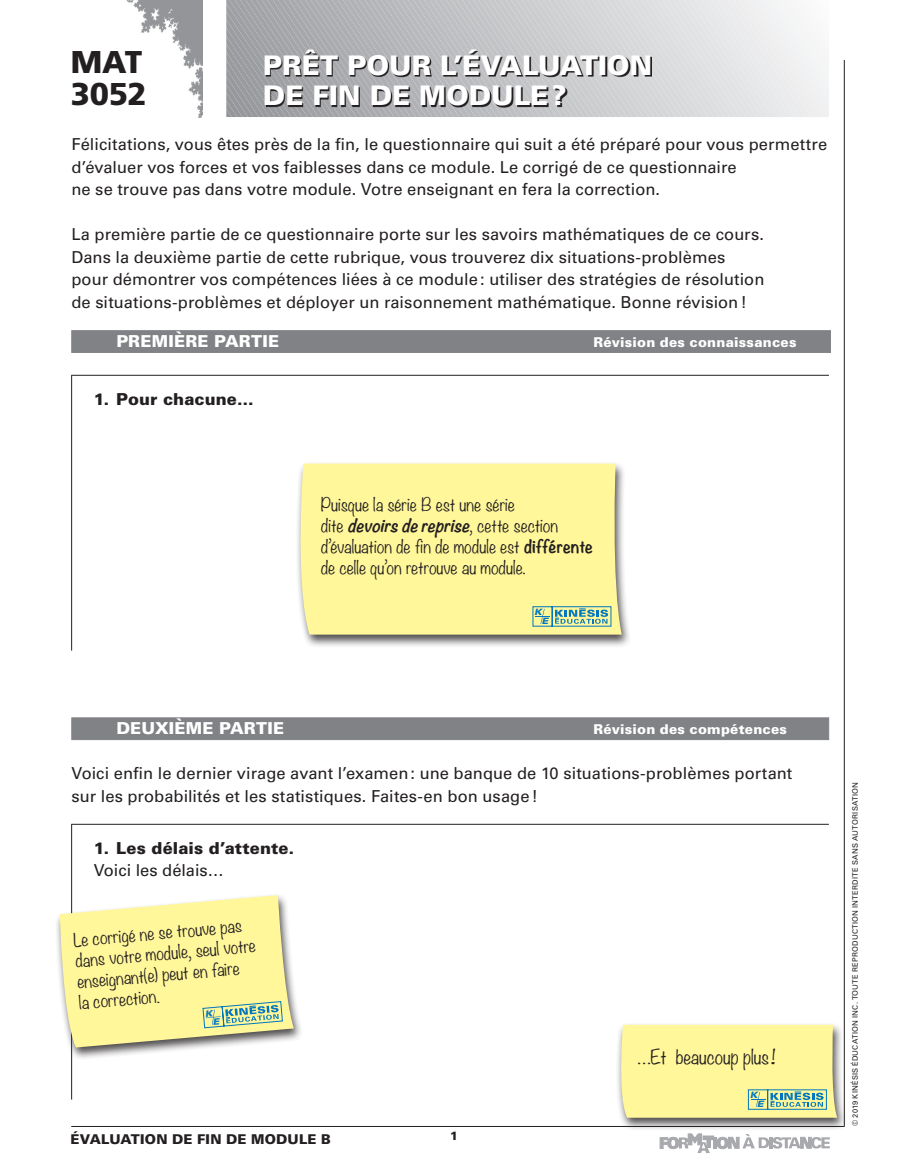
<style>
.page{position:relative;width:902px;height:1172px;background:#fff}
.page>*{position:absolute;margin:0;border:0;box-sizing:border-box;transform-origin:0 0}
.t1{font:900 31.5px/31.5px "Frutiger LT Std";letter-spacing:-.01em;color:#231f20}
.t2{font:900 27px/30px "Univers LT Std";color:#fff}
.t3{font:300 18px "Noteworthy";color:#231f20}
.t4{font:16.5px/22.5px "Univers LT Std";letter-spacing:.005em;color:#231f20}
.t5{font:300 16.5px/21px "Noteworthy";color:#231f20}
.t6{font:900 16.5px "Univers LT Std";letter-spacing:.005em;color:#231f20}
.t7{font:900 16.5px "Univers LT Std";letter-spacing:.01em;color:#fff}
.t8{font:900 13.5px "Univers LT Std";letter-spacing:.015em;color:#fff}
.t9{font:900 13.5px "Univers LT Std";letter-spacing:.015em;color:#231f20}
.t10{font:900 12px "Univers LT Std";color:#231f20}
.t11{font:italic 900 expanded 8.7px/8.7px "Univers LT Std";color:#0077c0}
.t12{font:7.5px "Univers LT Std";letter-spacing:.03em;color:#231f20}
.s1{font-weight:700;font-style:italic}
.s2{font-weight:700}
</style>
<div class="page">
<hr style="left:844px;top:60px;width:1px;height:1067px;background:#231f20">
<hr style="left:71px;top:1126px;width:773px;height:1px;background:#231f20">
<svg style="left:660px;top:1134px;width:170px;height:19px"></svg>
<img style="left:126px;top:0;width:77px;height:117px">
<svg style="left:226px;top:0;width:603px;height:117px;background:#cdced0"></svg>
<svg style="left:266px;top:51px;width:386px;height:56px;background:#8b8a8c"></svg>
<div style="left:71px;top:330px;width:760px;height:23px;background:#808285;border:1px solid #808285"></div>
<hr style="left:71px;top:375px;width:758px;height:1px;background:#231f20">
<hr style="left:71px;top:375px;width:1px;height:275px;background:#231f20">
<div style="left:71px;top:717px;width:758px;height:23px;background:#808285;border:1px solid #808285"></div>
<hr style="left:71px;top:824px;width:758px;height:1px;background:#231f20">
<hr style="left:71px;top:824px;width:1px;height:275px;background:#231f20">
<div style="left:295px;top:461px;width:337px;height:187px;background:#231f20;opacity:.8"></div>
<div style="left:295px;top:464px;width:327px;height:171px;background:#fff79a"></div>
<svg style="left:532px;top:606px;width:80px;height:21px;background:#a4c9a7"></svg>
<div style="left:54px;top:893px;width:250px;height:167px;background:#231f20;opacity:.8"></div>
<div style="left:615px;top:1022px;width:232px;height:109px;background:#231f20;opacity:.8"></div>
<svg style="left:617px;top:1025px;width:220px;height:93px;background:#f4f19d"></svg>
<svg style="left:60px;top:895px;width:234px;height:152px;background:#f3efa4"></svg>
<h1 class="t1" style="left:71px;top:46px;width:78px">MAT<br>3052</h1>
<h2 class="t2" style="left:263px;top:50px;width:391px">PRÊT POUR L’ÉVALUATION<br>DE FIN DE MODULE?</h2>
<p class="t4" style="left:71px;top:133px;width:757px">Félicitations, vous êtes près de la fin, le questionnaire qui suit a été préparé pour vous permettre d’évaluer vos forces et vos faiblesses dans ce module. Le corrigé de ce questionnaire<br>ne se trouve pas dans votre module. Votre enseignant en fera la correction.</p>
<p class="t4" style="left:71px;top:223px;width:694px">La première partie de ce questionnaire porte sur les savoirs mathématiques de ce cours.<br>Dans la deuxième partie de cette rubrique, vous trouverez dix situations-problèmes pour démontrer vos compétences liées à ce module: utiliser des stratégies de résolution de situations-problèmes et déployer un raisonnement mathématique. Bonne révision!</p>
<p class="t7" style="left:116px;top:330px;width:164px">PREMIÈRE PARTIE</p>
<p class="t8" style="left:593px;top:333px;width:204px">Révision des connaissances</p>
<p class="t6" style="left:94px;top:389px;width:161px">1. Pour chacune…</p>
<p class="t5" style="left:321px;top:494px;width:274px">Puisque la série B est une série<br>d i t e <span class="s1">devoirsdereprise</span>, c e t t e s e c t i o n d’évaluation de fin de module est <span class="s2">différente </span>de celle qu’on retrouve au module.</p>
<p class="t11" style="left:541px;top:608px;width:9px;text-indent:-7px">K<br>E</p>
<p class="t7" style="left:116px;top:717px;width:169px">DEUXIÈME PARTIE</p>
<p class="t8" style="left:593px;top:720px;width:195px">Révision des compétences</p>
<p class="t4" style="left:71px;top:762px;width:722px">Voici enfin le dernier virage avant l’examen: une banque de 10 situations-problèmes portant sur les probabilités et les statistiques. Faites-en bon usage!</p>
<p class="t6" style="left:94px;top:838px;width:202px">1. Les délais d’attente.</p>
<p class="t4" style="left:94px;top:859px;width:132px">Voici les délais…</p>
<p class="t5" style="left:73px;top:929px;width:182px;rotate:-5deg">Le corrigé ne se trouve pas dans votre module, seul votre enseignant(e) peut en faire<br>la correction.</p>
<p class="t9" style="left:71px;top:1130px;width:262px">ÉVALUATION DE FIN DE MODULE B</p>
<p class="t10" style="left:450px;top:1128px;width:10px">1</p>
<p class="t3" style="left:638px;top:1041px;width:140px">…Et beaucoup plus !</p>
<p class="t11" style="left:757px;top:1091px;width:9px;text-indent:-7px">K<br>E</p>
<p class="t12" style="left:851px;top:1126px;width:345px;rotate:-90deg">© 2019 KINÉSIS ÉDUCATION INC. TOUTE REPRODUCTION INTERDITE SANS AUTORISATION</p>
</div>
